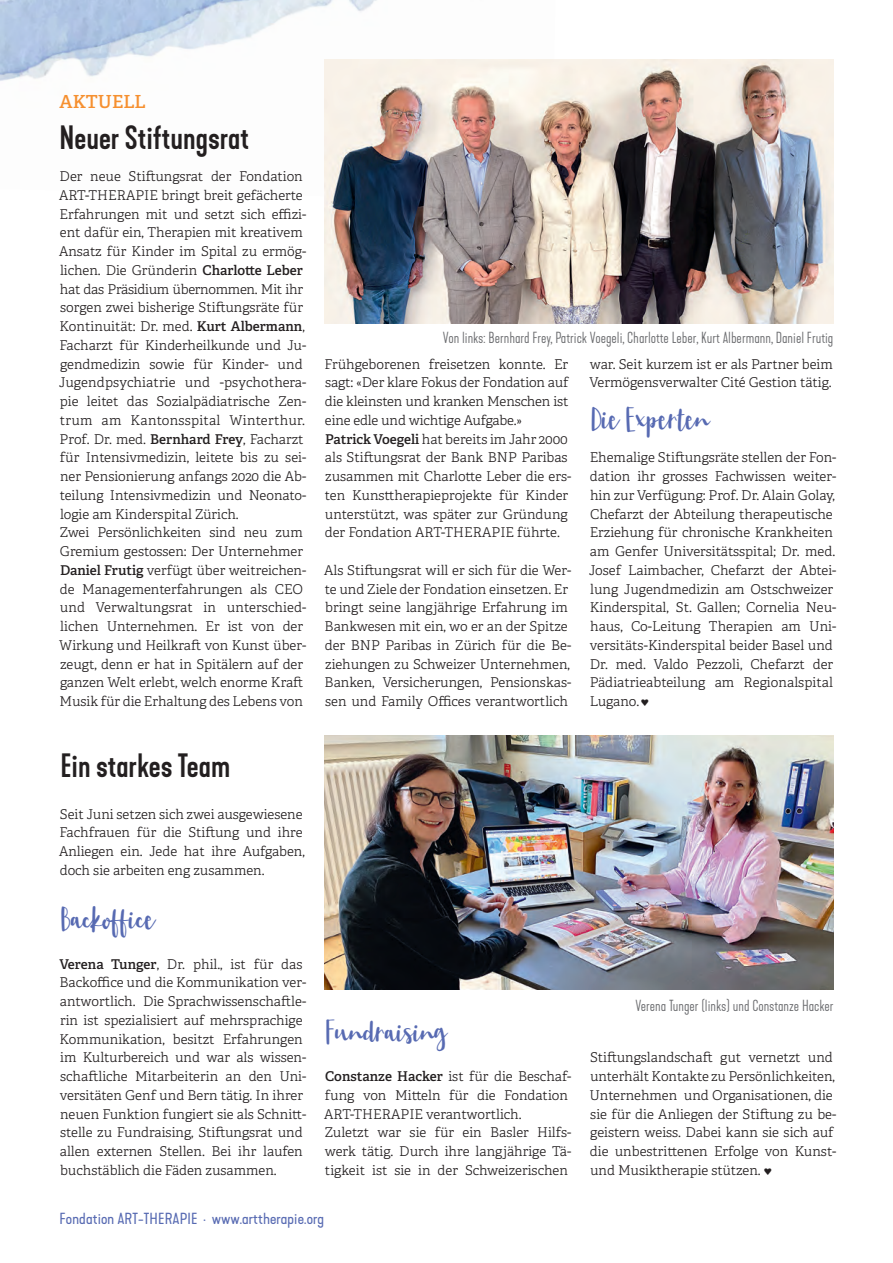
<style>
.page{position:relative;width:893px;height:1263px;background:#fff}
.page>*{position:absolute;margin:0;border:0;box-sizing:border-box;transform-origin:0 0}
.t1{font:500 31.5px "Kapra Neue Pro";color:#231f20}
.t2{font:30px "Manise Regular Yandidesigns";color:#576ab2}
.t3{font:18px "Adelle PE Sb";color:#f69030}
.t4{font:300 15px "Kapra Neue Pro";color:#6c6d70}
.t5{font:15px "Kapra Neue Pro Regular Exp";letter-spacing:.01em;color:#576ab2}
.t6{font:13.5px/18.8px "Adelle PE Lt";color:#231f20}
.s1{font-family:"Adelle PE Sb"}
.s2{font-family:"Kahlo Rounded Decorative";font-size:12px}
</style>
<div class="page">
<img style="left:0;top:0;width:377px;height:201px">
<img style="left:325px;top:59px;width:508px;height:264px">
<img style="left:325px;top:735px;width:509px;height:254px">
<h3 class="t3" style="left:60px;top:88px;width:88px">AKTUELL</h3>
<h1 class="t1" style="left:60px;top:118px;width:191px">Neuer Stiftungsrat</h1>
<p class="t6" style="left:59px;top:166px;width:249px">Der neue Stiftungsrat der Fondation ART-THERAPIE bringt breit gefächerte Erfahrungen mit und setzt sich effizi&shy;ent dafür ein, Therapien mit kreativem Ansatz für Kinder im Spital zu ermög&shy;lichen. Die Gründerin <span class="s1">Charlotte Leber </span>hat das Präsidium übernommen. Mit ihr sorgen zwei bisherige Stiftungsräte für Kontinuität: Dr. med. <span class="s1">Kurt Albermann</span>, Facharzt für Kinderheilkunde und Ju&shy;gendmedizin sowie für Kinder- und Jugendpsychiatrie und -psychothera&shy;pie leitet das Sozialpädiatrische Zen&shy;trum am Kantonsspital Winterthur.<br>Prof. Dr. med. <span class="s1">Bernhard Frey</span>, Facharzt für Intensivmedizin, leitete bis zu sei&shy;ner Pensionierung anfangs 2020 die Ab&shy;teilung Intensivmedizin und Neonato&shy;logie am Kinderspital Zürich.<br>Zwei Persönlichkeiten sind neu zum Gremium gestossen: Der Unternehmer <span class="s1">Daniel Frutig</span> verfügt über weitreichen&shy;de Managementerfahrungen als CEO und Verwaltungsrat in unterschied&shy;lichen Unternehmen. Er ist von der Wirkung und Heilkraft von Kunst über&shy;zeugt, denn er hat in Spitälern auf der ganzen Welt erlebt, welch enorme Kraft Musik für die Erhaltung des Lebens von</p>
<h1 class="t1" style="left:60px;top:746px;width:172px">Ein starkes Team</h1>
<p class="t6" style="left:59px;top:804px;width:247px">Seit Juni setzen sich zwei ausgewiesene Fachfrauen für die Stiftung und ihre Anliegen ein. Jede hat ihre Aufgaben, doch sie arbeiten eng zusammen.</p>
<h2 class="t2" style="left:61px;top:905px;width:95px">Backoffice</h2>
<p class="t6" style="left:59px;top:954px;width:248px"><span class="s1">Verena Tunger</span>, Dr. phil., ist für das Backoffice und die Kommunikation ver&shy;antwortlich. Die Sprachwissenschaftle&shy;rin ist spezialisiert auf mehrsprachige Kommunikation, besitzt Erfahrungen im Kulturbereich und war als wissen&shy;schaftliche Mitarbeiterin an den Uni&shy;versitäten Genf und Bern tätig. In ihrer neuen Funktion fungiert sie als Schnitt&shy;stelle zu Fundraising, Stiftungsrat und allen externen Stellen. Bei ihr laufen buchstäblich die Fäden zusammen.</p>
<p class="t4" style="left:443px;top:328px;width:392px">Von links: Bernhard Frey, Patrick Voegeli, Charlotte Leber, Kurt Albermann, Daniel Frutig</p>
<p class="t6" style="left:325px;top:354px;width:248px">Frühgeborenen freisetzen konnte. Er sagt: «Der klare Fokus der Fondation auf die kleinsten und kranken Menschen ist eine edle und wichtige Aufgabe.»<br><span class="s1">Patrick Voegeli</span> hat bereits im Jahr 2000 als Stiftungsrat der Bank BNP Paribas zusammen mit Charlotte Leber die ers&shy;ten Kunsttherapieprojekte für Kinder unterstützt, was später zur Gründung der Fondation ART-THERAPIE führte.</p>
<p class="t6" style="left:324px;top:560px;width:249px">Als Stiftungsrat will er sich für die Wer&shy;te und Ziele der Fondation einsetzen. Er bringt seine langjährige Erfahrung im Bankwesen mit ein, wo er an der Spitze der BNP Paribas in Zürich für die Be&shy;ziehungen zu Schweizer Unternehmen, Banken, Versicherungen, Pensionskas&shy;sen und Family Offices verantwortlich</p>
<p class="t6" style="left:589px;top:354px;width:245px">war. Seit kurzem ist er als Partner beim<br>Vermögensverwalter Cité Gestion tätig.</p>
<h2 class="t2" style="left:591px;top:405px;width:119px">Die Experten</h2>
<p class="t6" style="left:589px;top:448px;width:249px">Ehemalige Stiftungsräte stellen der Fon&shy;dation ihr grosses Fachwissen weiter&shy;hin zur Verfügung: Prof. Dr. Alain Golay, Chefarzt der Abteilung therapeutische Erziehung für chronische Krankheiten am Genfer Universitätsspital; Dr. med.<br>Josef Laimbacher, Chefarzt der Abtei&shy;lung Jugendmedizin am Ostschweizer Kinderspital, St. Gallen; Cornelia Neu&shy;haus, Co-Leitung Therapien am Uni&shy;versitäts-Kinderspital beider Basel und Dr. med. Valdo Pezzoli, Chefarzt der Pädiatrieabteilung am Regionalspital Lugano.<span class="s2">7</span></p>
<h2 class="t2" style="left:326px;top:1018px;width:122px">Fundraising</h2>
<p class="t6" style="left:324px;top:1066px;width:249px"><span class="s1">Constanze Hacker</span> ist für die Beschaf&shy;fung von Mitteln für die Fondation ART-THERAPIE verantwortlich.<br>Zuletzt war sie für ein Basler Hilfs&shy;werk tätig. Durch ihre langjährige Tä&shy;tigkeit ist sie in der Schweizerischen</p>
<p class="t4" style="left:635px;top:996px;width:200px">Verena Tunger (links) und Constanze Hacker</p>
<p class="t6" style="left:590px;top:1048px;width:248px">Stiftungslandschaft gut vernetzt und unterhält Kontakte zu Persönlichkeiten, Unternehmen und Organisationen, die sie für die Anliegen der Stiftung zu be&shy;geistern weiss. Dabei kann sie sich auf die unbestrittenen Erfolge von Kunst&shy;und Musiktherapie stützen. <span class="s2">7</span></p>
<p class="t5" style="left:60px;top:1210px;width:266px">Fondation ART-THERAPIE . www.arttherapie.org</p>
</div>
